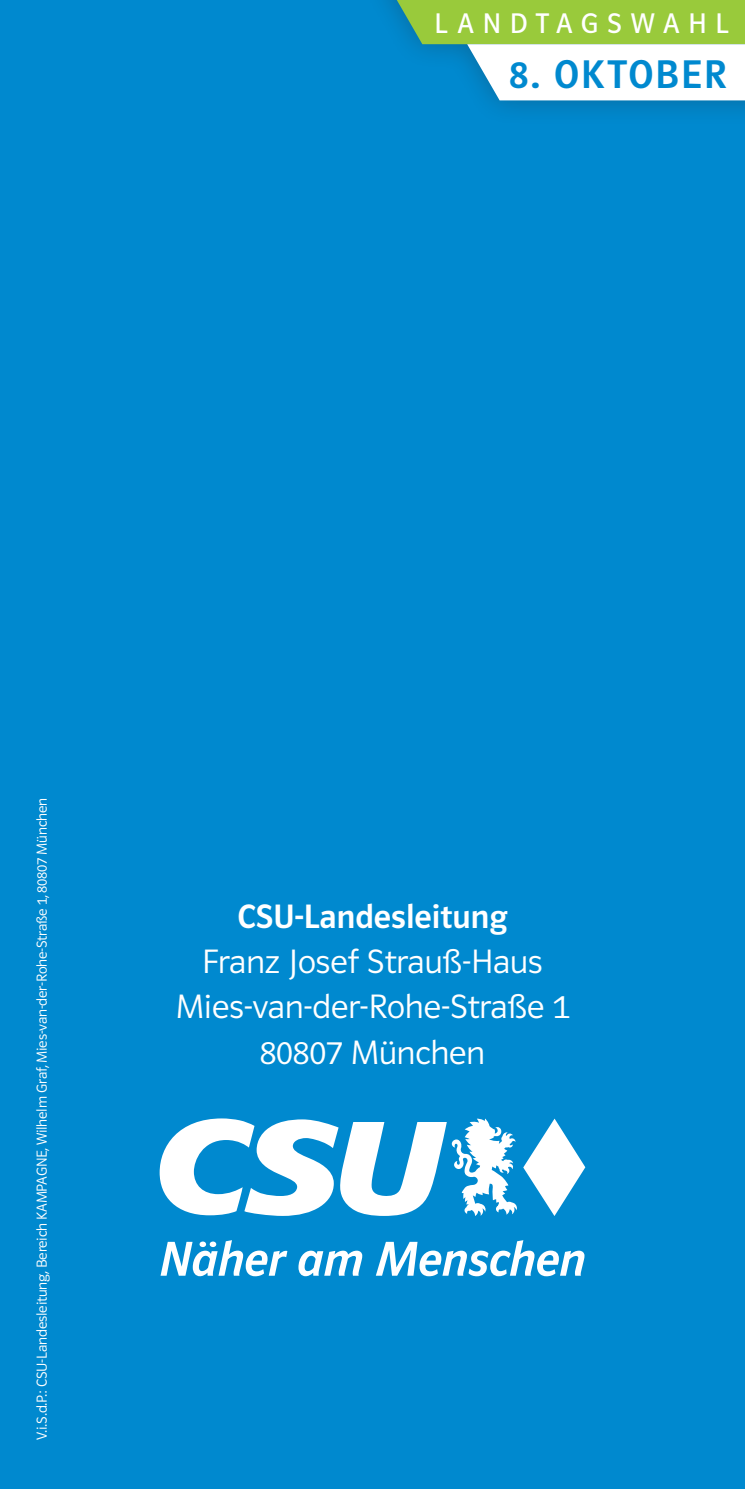
<style>
.page{position:relative;width:745px;height:1489px;background:#fff}
.page>*{position:absolute;margin:0;border:0;box-sizing:border-box;transform-origin:0 0}
.t1{font:41.25px "Polo 22 R Krftg";letter-spacing:.04em;color:#0089cf}
.t2{font:35px/45px "Polo 22 R Leicht";color:#fff;text-align:center}
.t3{font:35px "Polo 22 R Krftg";color:#fff}
.t4{font:29.25px "Polo 22 R Buch";letter-spacing:.29em;color:#fff}
.t5{font:15px "Polo 22 R Leicht";letter-spacing:-.01em;color:#fff}
</style>
<div class="page">
<div style="left:0;top:0;width:744px;height:1488px;background:#0089cf"></div>
<svg style="left:160px;top:1240px;width:127px;height:36px"></svg>
<svg style="left:298px;top:1250px;width:64px;height:26px"></svg>
<svg style="left:375px;top:1240px;width:209px;height:36px"></svg>
<svg style="left:523px;top:1118px;width:62px;height:97px"></svg>
<svg style="left:159px;top:1118px;width:357px;height:97px"></svg>
<div style="left:361px;top:0;width:383px;height:127px;background:#231f20;opacity:.3"></div>
<svg style="left:396px;top:0;width:348px;height:100px;background:#aad4a3"></svg>
<h3 class="t4" style="left:434px;top:8px;width:295px">LANDTAGSWAHL</h3>
<h1 class="t1" style="left:508px;top:53px;width:219px">8. OKTOBER</h1>
<p class="t5" style="left:34px;top:1439px;width:643px;rotate:-90deg">V.i.S.d.P.: CSU-Landesleitung, Bereich KAMPAGNE, Wilhelm Graf, Mies-van-der-Rohe-Straße 1, 80807 München</p>
<h2 class="t3" style="left:237px;top:898px;width:271px">CSU-Landesleitung</h2>
<h2 class="t2" style="left:175px;top:939px;width:395px">Franz Josef Strauß-Haus<br>Mies-van-der-Rohe-Straße 1<br>80807 München</h2>
</div>
